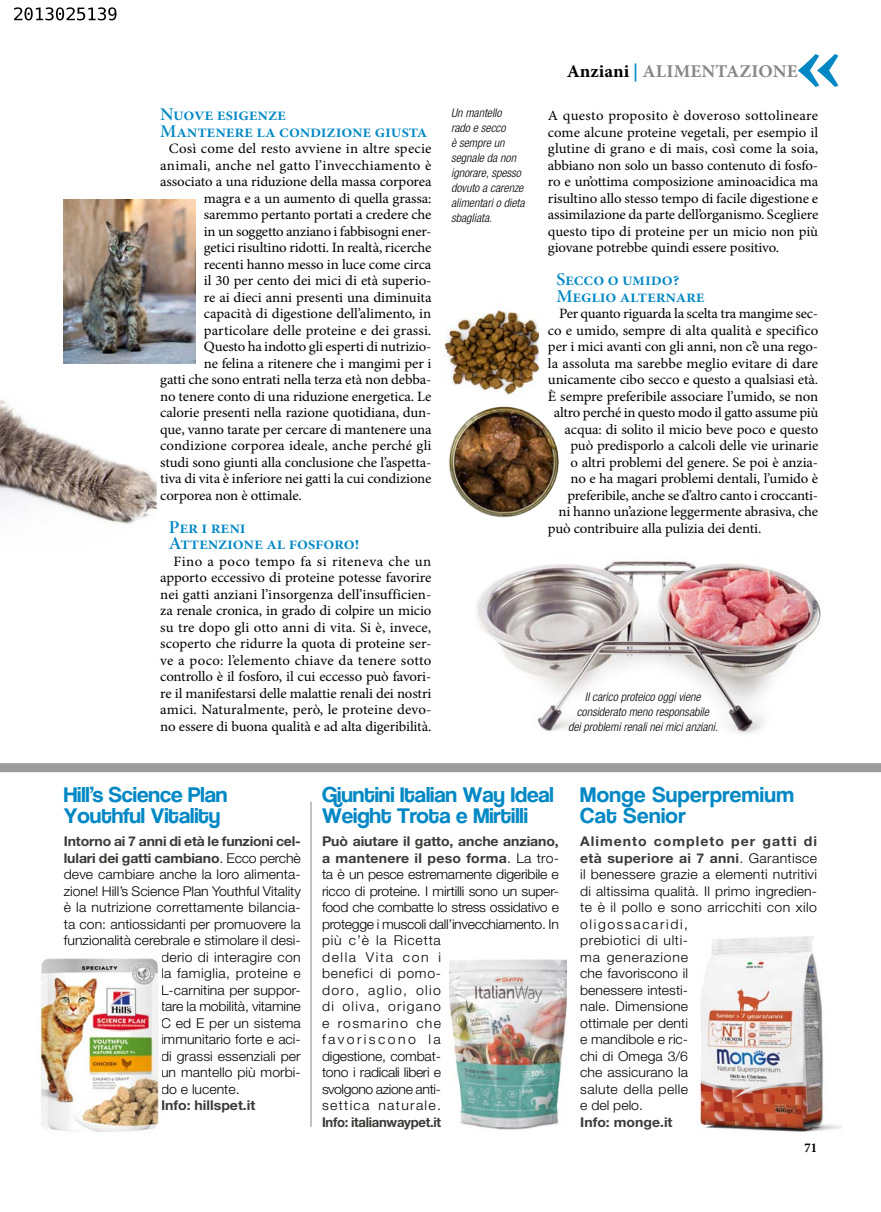
<style>
.page{position:relative;width:881px;height:1212px;background:#fff}
.page>*{position:absolute;margin:0;border:0;box-sizing:border-box;transform-origin:0 0}
.t1{font:24px/21px "Coolvetica";color:#0088c5;scale:1.04 1}
.t2{font:24px/21px "Coolvetica";letter-spacing:.02em;color:#0088c5;scale:1.04 1}
.t3{font:18px/16.5px "Minion Pro Semibold Subh";letter-spacing:-.01em;color:#0088c5;scale:1.04 1}
.t4{font:700 18px "Minion Pro";letter-spacing:.005em;color:#868786;scale:1.04 1}
.t5{font:14.25px/16.5px "Minion Pro";letter-spacing:-.01em;color:#000;text-align:justify;scale:1.04 1}
.t6{font:14.25px "Minion Pro";letter-spacing:.015em;color:#000;scale:1.04 1}
.t7{font:300 13.5px/16.5px "Helvetica Neue LT Std";letter-spacing:.005em;color:#000;scale:1.04 1}
.t8{font:300 13.5px/16.5px "Helvetica Neue LT Std";letter-spacing:-.015em;color:#000;scale:1.04 1}
.t9{font:700 13.5px "Helvetica Neue LT Std";letter-spacing:-.01em;color:#3a3a39;scale:1.04 1}
.t10{font:300 13.5px "Helvetica Neue LT Std";letter-spacing:.03em;color:#000;scale:1.04 1}
.t11{font:13.5px "Minion Pro Bold Cn Capt";color:#000}
.t12{font:italic 300 condensed 12px/15px "Helvetica Neue LT Std";color:#000}
.s1{color:#000}
.s2{color:#0088c5}
.s3{font-weight:300;color:#000}
.s4{font-weight:700;color:#3a3a39}
</style>
<div class="page">
<svg style="left:798px;top:54px;width:40px;height:33px"></svg>
<img style="left:477px;top:561px;width:344px;height:173px">
<img style="left:0;top:199px;width:156px;height:325px">
<img style="left:64px;top:199px;width:131px;height:164px">
<img style="left:444px;top:308px;width:94px;height:87px">
<img style="left:448px;top:406px;width:110px;height:111px;border-radius:55px">
<div style="left:0;top:763px;width:880px;height:9px;background:#9c9c9d"></div>
<hr style="left:310px;top:801px;width:1px;height:326px;background:#868786">
<img style="left:38px;top:958px;width:121px;height:174px">
<img style="left:449px;top:959px;width:117px;height:171px">
<img style="left:699px;top:936px;width:143px;height:196px">
<svg style="left:14px;top:7px;width:102px;height:13px"></svg>
<p class="t3" style="left:160px;top:107px;width:258px">Nuove esigenze<br>Mantenere la condizione giusta</p>
<p class="t6" style="left:169px;top:139px;width:254px">Così come del resto avviene in altre specie</p>
<p class="t6" style="left:160px;top:155px;width:262px">animali, anche nel gatto l’invecchiamento è</p>
<p class="t5" style="left:160px;top:173px;width:262px">associato a una riduzione della massa corporea</p>
<p class="t5" style="left:204px;top:190px;width:220px">magra e a un aumento di quella grassa:</p>
<p class="t5" style="left:204px;top:206px;width:220px">saremmo pertanto portati a credere che</p>
<p class="t5" style="left:204px;top:223px;width:220px">in un soggetto anziano i fabbisogni ener-</p>
<p class="t5" style="left:204px;top:239px;width:220px">getici risultino ridotti. In realtà, ricerche</p>
<p class="t5" style="left:204px;top:256px;width:220px">recenti hanno messo in luce come circa</p>
<p class="t5" style="left:204px;top:272px;width:220px">il 30 per cento dei mici di età superio-</p>
<p class="t5" style="left:204px;top:289px;width:220px">re ai dieci anni presenti una diminuita</p>
<p class="t5" style="left:204px;top:305px;width:220px">capacità di digestione dell’alimento, in</p>
<p class="t5" style="left:204px;top:322px;width:220px">particolare delle proteine e dei grassi.</p>
<p class="t5" style="left:204px;top:338px;width:220px">Questo ha indotto gli esperti di nutrizio-</p>
<p class="t5" style="left:204px;top:355px;width:220px">ne felina a ritenere che i mangimi per i</p>
<p class="t5" style="left:160px;top:371px;width:262px">gatti che sono entrati nella terza età non debba-</p>
<p class="t5" style="left:160px;top:388px;width:262px">no tenere conto di una riduzione energetica. Le</p>
<p class="t5" style="left:160px;top:404px;width:262px">calorie presenti nella razione quotidiana, dun-</p>
<p class="t5" style="left:160px;top:421px;width:262px">que, vanno tarate per cercare di mantenere una</p>
<p class="t5" style="left:160px;top:437px;width:262px">condizione corporea ideale, anche perché gli</p>
<p class="t5" style="left:160px;top:454px;width:262px">studi sono giunti alla conclusione che l’aspetta-</p>
<p class="t5" style="left:160px;top:470px;width:262px">tiva di vita è inferiore nei gatti la cui condizione</p>
<p class="t5" style="left:160px;top:487px;width:138px">corporea non è ottimale.</p>
<p class="t3" style="left:169px;top:519px;width:185px">Per i reni<br>Attenzione al fosforo!</p>
<p class="t5" style="left:160px;top:553px;width:262px;text-indent:13px">Fino a poco tempo fa si riteneva che un apporto eccessivo di proteine potesse favorire nei gatti anziani l’insorgenza dell’insufficien&shy;za renale cronica, in grado di colpire un micio su tre dopo gli otto anni di vita. Si è, invece, scoperto che ridurre la quota di proteine ser&shy;ve a poco: l’elemento chiave da tenere sotto controllo è il fosforo, il cui eccesso può favori&shy;re il manifestarsi delle malattie renali dei nostri amici. Naturalmente, però, le proteine devo&shy;no essere di buona qualità e ad alta digeribilità.</p>
<p class="t12" style="left:451px;top:106px;width:75px">Un mantello<br>rado e secco<br>è sempre un segnale da non ignorare, spesso dovuto a carenze alimentari o dieta sbagliata.</p>
<p class="t4" style="left:566px;top:59px;width:223px"><span class="s1">Anziani</span> <span class="s2">|</span> ALIMENTAZIONE</p>
<p class="t5" style="left:547px;top:107px;width:261px">A questo proposito è doveroso sottolineare come alcune proteine vegetali, per esempio il glutine di grano e di mais, così come la soia, abbiano non solo un basso contenuto di fosfo&shy;ro e un’ottima composizione aminoacidica ma risultino allo stesso tempo di facile digestione e assimilazione da parte dell’organismo. Scegliere questo tipo di proteine per un micio non più giovane potrebbe quindi essere positivo.</p>
<p class="t3" style="left:556px;top:272px;width:144px">Secco o umido?<br>Meglio alternare</p>
<p class="t5" style="left:559px;top:305px;width:250px">Per quanto riguarda la scelta tra mangime sec-</p>
<p class="t5" style="left:547px;top:322px;width:261px">co e umido, sempre di alta qualità e specifico</p>
<p class="t5" style="left:547px;top:338px;width:261px">per i mici avanti con gli anni, non c’è una rego-</p>
<p class="t5" style="left:547px;top:355px;width:261px">la assoluta ma sarebbe meglio evitare di dare</p>
<p class="t5" style="left:547px;top:371px;width:261px">unicamente cibo secco e questo a qualsiasi età.</p>
<p class="t5" style="left:547px;top:388px;width:261px">È sempre preferibile associare l’umido, se non</p>
<p class="t5" style="left:553px;top:404px;width:255px">altro perché in questo modo il gatto assume più</p>
<p class="t5" style="left:564px;top:421px;width:245px">acqua: di solito il micio beve poco e questo</p>
<p class="t5" style="left:570px;top:437px;width:240px">può predisporlo a calcoli delle vie urinarie</p>
<p class="t5" style="left:570px;top:454px;width:239px">o altri problemi del genere. Se poi è anzia-</p>
<p class="t5" style="left:570px;top:470px;width:239px">no e ha magari problemi dentali, l’umido è</p>
<p class="t5" style="left:567px;top:487px;width:242px">preferibile, anche se d’altro canto i croccanti-</p>
<p class="t5" style="left:558px;top:503px;width:251px">ni hanno un’azione leggermente abrasiva, che</p>
<p class="t5" style="left:547px;top:520px;width:207px">può contribuire alla pulizia dei denti.</p>
<p class="t12" style="left:568px;top:690px;width:151px;text-align:center">Il carico proteico oggi viene considerato meno responsabile<br>dei problemi renali nei mici anziani.</p>
<p class="t1" style="left:64px;top:786px;width:159px">Hill’s Science Plan<br>Youthful Vitality</p>
<p class="t9" style="left:64px;top:833px;width:229px">Intorno ai 7 anni di età le funzioni cel-</p>
<p class="t9" style="left:64px;top:849px;width:229px">lulari dei gatti cambiano<span class="s3">. Ecco perchè</span></p>
<p class="t7" style="left:64px;top:866px;width:229px">deve cambiare anche la loro alimenta-</p>
<p class="t7" style="left:64px;top:882px;width:229px">zione! Hill’s Science Plan Youthful Vitality</p>
<p class="t7" style="left:64px;top:899px;width:229px">è la nutrizione correttamente bilancia-</p>
<p class="t7" style="left:64px;top:915px;width:229px">ta con: antiossidanti per promuovere la</p>
<p class="t7" style="left:64px;top:932px;width:229px">funzionalità cerebrale e stimolare il desi-</p>
<p class="t7" style="left:161px;top:948px;width:136px">derio di interagire con</p>
<p class="t10" style="left:161px;top:965px;width:136px">la famiglia, proteine e</p>
<p class="t7" style="left:161px;top:981px;width:136px">L-carnitina per suppor-</p>
<p class="t7" style="left:161px;top:998px;width:136px">tare la mobilità, vitamine</p>
<p class="t7" style="left:161px;top:1014px;width:136px">C ed E per un sistema</p>
<p class="t7" style="left:161px;top:1031px;width:136px">immunitario forte e aci-</p>
<p class="t7" style="left:161px;top:1047px;width:136px">di grassi essenziali per</p>
<p class="t7" style="left:161px;top:1064px;width:136px">un mantello più morbi-</p>
<p class="t7" style="left:161px;top:1080px;width:77px">do e lucente.</p>
<p class="t9" style="left:161px;top:1097px;width:92px">Info: hillspet.it</p>
<p class="t1" style="left:322px;top:786px;width:224px">Giuntini Italian Way Ideal<br>Weight Trota e Mirtilli</p>
<p class="t8" style="left:322px;top:833px;width:229px"><span class="s4">Può aiutare il gatto, anche anziano, a mantenere il peso forma</span>. La tro&shy;ta è un pesce estremamente digeribile e ricco di proteine. I mirtilli sono un super&shy;food che combatte lo stress ossidativo e protegge i muscoli dall’invecchiamento. In più c’è la Ricetta<br>della Vita con i<br>benefici di pomo-<br>doro, aglio, olio<br>di oliva, origano<br>e rosmarino che<br>favoriscono la<br>digestione, combat-<br>tono i radicali liberi e<br>svolgono azione anti-<br>settica naturale.<br><span class="s4">Info: italianwaypet.it</span></p>
<p class="t2" style="left:580px;top:786px;width:207px">Monge Superpremium<br>Cat Senior</p>
<p class="t7" style="left:580px;top:833px;width:229px"><span class="s4">Alimento completo per gatti di età superiore ai 7 anni</span>. Garantisce il benessere grazie a elementi nutritivi di altissima qualità. Il primo ingredien&shy;te è il pollo e sono arricchiti con xilo oligossacaridi,<br>prebiotici di ulti-<br>ma generazione<br>che favoriscono il<br>benessere intesti-<br>nale. Dimensione<br>ottimale per denti<br>e mandibole e ric-<br>chi di Omega 3/6<br>che assicurano la<br>salute della pelle<br>e del pelo.<br><span class="s4">Info: monge.it</span></p>
<p class="t11" style="left:804px;top:1140px;width:14px">71</p>
</div>
